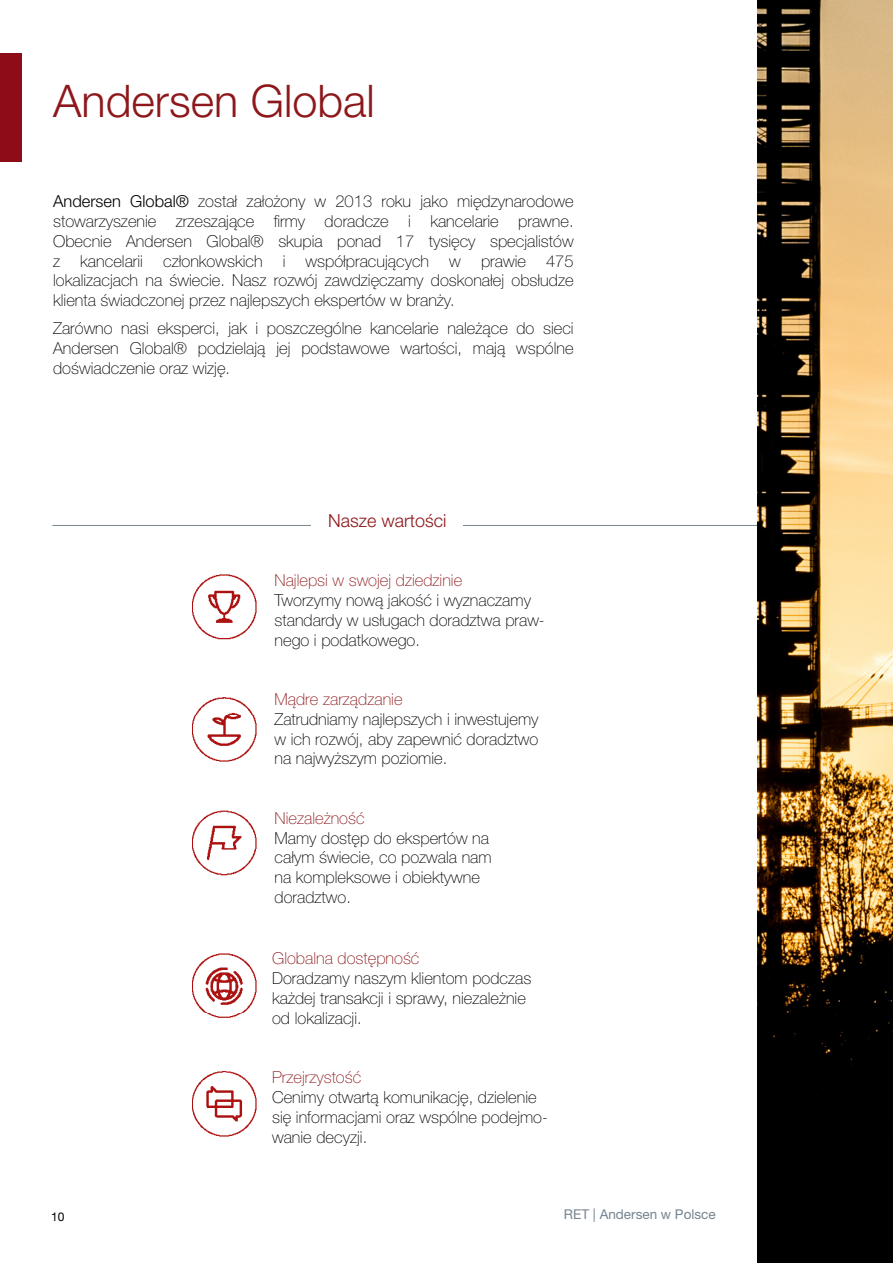
<style>
.page{position:relative;width:893px;height:1263px;background:#fff}
.page>*{position:absolute;margin:0;border:0;box-sizing:border-box;transform-origin:0 0}
.t1{font:300 45px "Helvetica Neue LT Pro";color:#8d181b}
.t2{font:300 18px "Helvetica Neue LT Pro";color:#8d181b}
.t3{font:100 16.5px/19.8px "Helvetica Neue LT Pro";color:#000}
.t4{font:100 16.5px "Helvetica Neue LT Pro";color:#8d181b}
.t5{font:13.5px "Helvetica Neue LT Pro";color:#76848f}
.t6{font:12px "Helvetica Neue LT Pro";color:#000}
.s1{font-weight:300}
</style>
<div class="page">
<div style="left:0;top:54px;width:22px;height:108px;background:#8d0c18"></div>
<hr style="left:52px;top:525px;width:787px;height:1px;background:#76848f">
<div style="left:311px;top:514px;width:152px;height:23px;background:#fff"></div>
<img style="left:758px;top:0;width:135px;height:1263px">
<img style="left:192px;top:574px;width:65px;height:66px">
<img style="left:192px;top:953px;width:65px;height:65px">
<img style="left:192px;top:1071px;width:65px;height:66px">
<img style="left:192px;top:697px;width:65px;height:65px">
<img style="left:192px;top:811px;width:65px;height:65px">
<h1 class="t1" style="left:53px;top:74px;width:323px">Andersen Global</h1>
<p class="t3" style="left:53px;top:191px;width:522px;text-align:justify"><span class="s1">Andersen Global®</span> został założony w 2013 roku jako międzynarodowe stowarzyszenie zrzeszające firmy doradcze i kancelarie prawne.<br>Obecnie Andersen Global® skupia ponad 17 tysięcy specjalistów z kancelarii członkowskich i współpracujących w prawie 475 lokalizacjach na świecie. Nasz rozwój zawdzięczamy doskonałej obsłudze klienta świadczonej przez najlepszych ekspertów w branży.</p>
<p class="t3" style="left:53px;top:318px;width:522px;text-align:justify">Zarówno nasi eksperci, jak i poszczególne kancelarie należące do sieci Andersen Global® podzielają jej podstawowe wartości, mają wspólne doświadczenie oraz wizję.</p>
<p class="t2" style="left:328px;top:510px;width:120px">Nasze wartości</p>
<p class="t4" style="left:275px;top:570px;width:189px">Najlepsi w swojej dziedzinie</p>
<p class="t3" style="left:275px;top:590px;width:272px">Tworzymy nową jakość i wyznaczamy standardy w usługach doradztwa praw&shy;nego i podatkowego.</p>
<p class="t4" style="left:275px;top:689px;width:130px">Mądre zarządzanie</p>
<p class="t3" style="left:275px;top:709px;width:265px;text-align:justify">Zatrudniamy najlepszych i inwestujemy w ich rozwój, aby zapewnić doradztwo na najwyższym poziomie.</p>
<p class="t4" style="left:275px;top:808px;width:92px">Niezależność</p>
<p class="t3" style="left:275px;top:827px;width:219px">Mamy dostęp do ekspertów na całym świecie, co pozwala nam na kompleksowe i obiektywne doradztwo.</p>
<p class="t4" style="left:272px;top:949px;width:149px">Globalna dostępność</p>
<p class="t3" style="left:272px;top:968px;width:261px">Doradzamy naszym klientom podczas każdej transakcji i sprawy, niezależnie od lokalizacji.</p>
<p class="t4" style="left:272px;top:1067px;width:91px">Przejrzystość</p>
<p class="t3" style="left:272px;top:1087px;width:277px">Cenimy otwartą komunikację, dzielenie się informacjami oraz wspólne podejmo&shy;wanie decyzji.</p>
<p class="t6" style="left:51px;top:1209px;width:15px">10</p>
<p class="t5" style="left:564px;top:1206px;width:153px">RET | Andersen w Polsce</p>
</div>
